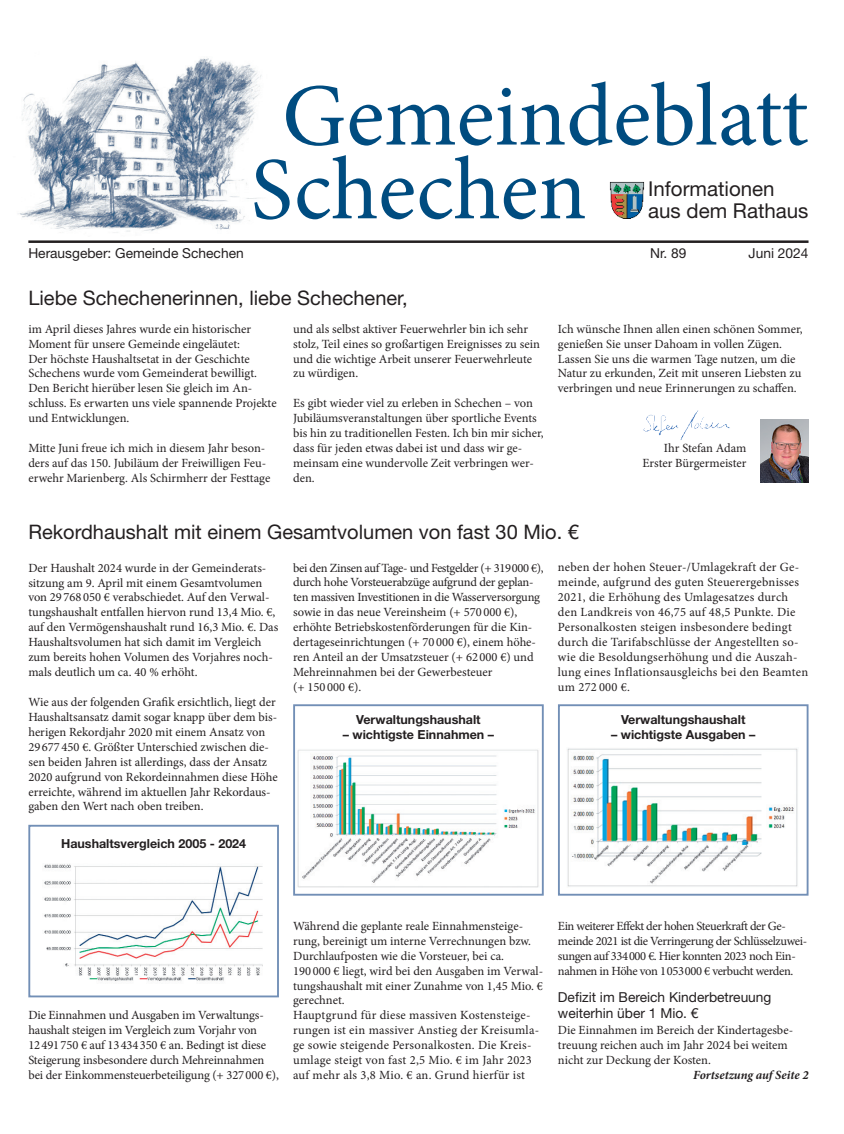
<style>
.page{position:relative;width:844px;height:1134px;background:#fff}
.page>*{position:absolute;margin:0;border:0;box-sizing:border-box;transform-origin:0 0}
.t1{font:88.75px/73.8px "Minion Pro";letter-spacing:-.005em;color:#004c80}
.t2{font:20.5px/21.9px "Helvetica Neue LT Pro";color:#231f20}
.t3{font:20px "Helvetica Neue LT Pro";color:#231f20}
.t4{font:13.75px/16.5px "Helvetica Neue LT Pro";color:#231f20}
.t5{font:12.5px/14.9px "Minion Pro";color:#231f20}
.t6{font:12.5px/14.9px "Minion Pro";letter-spacing:.02em;color:#231f20}
.t7{font:12.5px/14.9px "Minion Pro";letter-spacing:-.03em;color:#231f20}
.t8{font:700 12.5px "Helvetica Neue LT Pro";color:#231f20}
.t9{font:italic 700 12.5px "Minion Pro";color:#231f20}
</style>
<div class="page">
<img style="left:18px;top:58px;width:244px;height:175px">
<hr style="left:28px;top:240px;width:780px;height:3px;background:#231f20">
<img style="left:609px;top:182px;width:35px;height:36px">
<img style="left:760px;top:419px;width:48px;height:63px">
<img style="left:643px;top:410px;width:87px;height:30px">
<div style="left:28px;top:825px;width:251px;height:172px;border:2px solid #728fb6"></div>
<img style="left:44px;top:864px;width:219px;height:117px">
<div style="left:293px;top:704px;width:250px;height:192px;border:2px solid #728fb6"></div>
<img style="left:297px;top:749px;width:242px;height:138px">
<div style="left:558px;top:704px;width:250px;height:192px;border:2px solid #728fb6"></div>
<img style="left:567px;top:748px;width:231px;height:139px">
<h1 class="t1" style="left:251px;top:80px;width:559px;text-indent:31px">Gemeindeblatt<br>Schechen</h1>
<h2 class="t2" style="left:648px;top:178px;width:162px">Informationen aus dem Rathaus</h2>
<p class="t4" style="left:28px;top:245px;width:217px">Herausgeber: Gemeinde Schechen</p>
<p class="t4" style="left:650px;top:245px;width:38px">Nr. 89</p>
<p class="t4" style="left:748px;top:245px;width:61px">Juni 2024</p>
<h3 class="t3" style="left:28px;top:286px;width:380px">Liebe Schechenerinnen, liebe Schechener,</h3>
<p class="t5" style="left:28px;top:321px;width:250px">im April dieses Jahres wurde ein historischer Moment für unsere Gemeinde eingeläutet:<br>Der höchste Haushaltsetat in der Geschichte Schechens wurde vom Gemeinderat bewilligt.<br>Den Bericht hierüber lesen Sie gleich im An&shy;schluss. Es erwarten uns viele spannende Projekte und Entwicklungen.</p>
<p class="t5" style="left:28px;top:441px;width:243px">Mitte Juni freue ich mich in diesem Jahr beson&shy;ders auf das 150. Jubiläum der Freiwilligen Feu&shy;erwehr Marienberg. Als Schirmherr der Festtage</p>
<p class="t5" style="left:293px;top:321px;width:248px">und als selbst aktiver Feuerwehrler bin ich sehr stolz, Teil eines so großartigen Ereignisses zu sein und die wichtige Arbeit unserer Feuerwehrleute zu würdigen.</p>
<p class="t5" style="left:293px;top:396px;width:252px">Es gibt wieder viel zu erleben in Schechen – von Jubiläumsveranstaltungen über sportliche Events bis hin zu traditionellen Festen. Ich bin mir sicher, dass für jeden etwas dabei ist und dass wir ge&shy;meinsam eine wundervolle Zeit verbringen wer&shy;den.</p>
<p class="t5" style="left:557px;top:321px;width:246px">Ich wünsche Ihnen allen einen schönen Sommer, genießen Sie unser Dahoam in vollen Zügen.<br>Lassen Sie uns die warmen Tage nutzen, um die Natur zu erkunden, Zeit mit unseren Liebsten zu verbringen und neue Erinnerungen zu schaffen.</p>
<p class="t5" style="left:642px;top:441px;width:105px;text-align:right">Ihr Stefan Adam<br>Erster Bürgermeister</p>
<h3 class="t3" style="left:28px;top:519px;width:552px">Rekordhaushalt mit einem Gesamtvolumen von fast 30 Mio. €</h3>
<p class="t5" style="left:28px;top:560px;width:251px">Der Haushalt 2024 wurde in der Gemeinderats&shy;sitzung am 9. April mit einem Gesamtvolumen von 29 768 050 € verabschiedet. Auf den Verwal&shy;tungshaushalt entfallen hiervon rund 13,4 Mio. €, auf den Vermögenshaushalt rund 16,3 Mio. €. Das Haushaltsvolumen hat sich damit im Vergleich zum bereits hohen Volumen des Vorjahres noch&shy;mals deutlich um ca. 40 % erhöht.</p>
<p class="t5" style="left:28px;top:694px;width:251px">Wie aus der folgenden Grafik ersichtlich, liegt der Haushaltsansatz damit sogar knapp über dem bis&shy;herigen Rekordjahr 2020 mit einem Ansatz von 29 677 450 €. Größter Unterschied zwischen die&shy;sen beiden Jahren ist allerdings, dass der Ansatz 2020 aufgrund von Rekordeinnahmen diese Höhe erreichte, während im aktuellen Jahr Rekordaus&shy;gaben den Wert nach oben treiben.</p>
<p class="t6" style="left:557px;top:560px;width:252px">neben der hohen Steuer-/Umlagekraft der Ge&shy;meinde, aufgrund des guten Steuerergebnisses 2021, die Erhöhung des Umlagesatzes durch den Landkreis von 46,75 auf 48,5 Punkte. Die Personalkosten steigen insbesondere bedingt durch die Tarifabschlüsse der Angestellten so&shy;wie die Besoldungserhöhung und die Auszah&shy;lung eines Inflationsausgleichs bei den Beamten um 272 000 €.</p>
<p class="t5" style="left:293px;top:560px;width:252px">bei den Zinsen auf Tage- und Festgelder (+ 319000 €), durch hohe Vorsteuerabzüge aufgrund der geplan&shy;ten massiven Investitionen in die Wasserversorgung sowie in das neue Vereinsheim (+ 570 000 €), erhöhte Betriebskostenförderungen für die Kin&shy;dertageseinrichtungen (+ 70 000 €), einem höhe&shy;ren Anteil an der Umsatzsteuer (+ 62 000 €) und Mehreinnahmen bei der Gewerbesteuer<br>(+ 150 000 €).</p>
<p class="t8" style="left:356px;top:711px;width:126px">Verwaltungshaushalt</p>
<p class="t8" style="left:343px;top:726px;width:153px">– wichtigste Einnahmen –</p>
<p class="t8" style="left:621px;top:711px;width:126px">Verwaltungshaushalt</p>
<p class="t8" style="left:611px;top:726px;width:146px">– wichtigste Ausgaben –</p>
<p class="t8" style="left:61px;top:835px;width:186px">Haushaltsvergleich 2005 - 2024</p>
<p class="t5" style="left:28px;top:1008px;width:252px">Die Einnahmen und Ausgaben im Verwaltungs&shy;haushalt steigen im Vergleich zum Vorjahr von 12491750 € auf 13434350 € an. Bedingt ist diese Steigerung insbesondere durch Mehreinnahmen bei der Einkommensteuerbeteiligung (+ 327000 €),</p>
<p class="t5" style="left:293px;top:918px;width:251px">Während die geplante reale Einnahmensteige&shy;rung, bereinigt um interne Verrechnungen bzw.<br>Durchlaufposten wie die Vorsteuer, bei ca.<br>190 000 € liegt, wird bei den Ausgaben im Verwal&shy;tungshaushalt mit einer Zunahme von 1,45 Mio. € gerechnet.<br>Hauptgrund für diese massiven Kostensteige&shy;rungen ist ein massiver Anstieg der Kreisumla&shy;ge sowie steigende Personalkosten. Die Kreis&shy;umlage steigt von fast 2,5 Mio. € im Jahr 2023 auf mehr als 3,8 Mio. € an. Grund hierfür ist</p>
<p class="t7" style="left:557px;top:918px;width:251px">Ein weiterer Effekt der hohen Steuerkraft der Ge&shy;meinde 2021 ist die Verringerung der Schlüsselzuwei&shy;sungen auf 334000 €. Hier konnten 2023 noch Ein&shy;nahmen in Höhe von 1053000 € verbucht werden.</p>
<p class="t4" style="left:557px;top:988px;width:215px">Defizit im Bereich Kinderbetreuung weiterhin über 1 Mio. €</p>
<p class="t5" style="left:557px;top:1023px;width:237px">Die Einnahmen im Bereich der Kindertagesbe&shy;treuung reichen auch im Jahr 2024 bei weitem nicht zur Deckung der Kosten.</p>
<p class="t9" style="left:693px;top:1066px;width:117px">Fortsetzung auf Seite 2</p>
</div>
